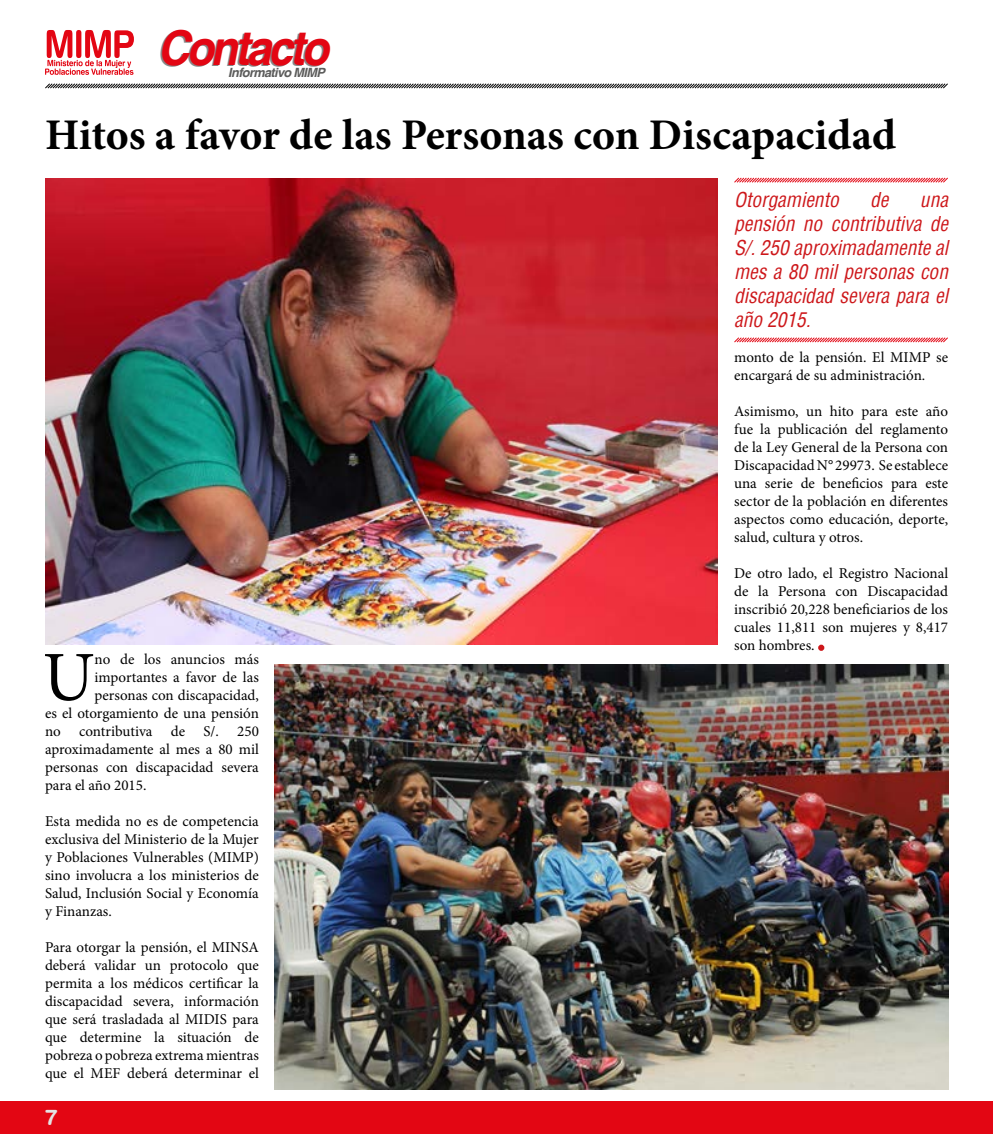
<style>
.page{position:relative;width:993px;height:1134px;background:#fff}
.page>*{position:absolute;margin:0;border:0;box-sizing:border-box;transform-origin:0 0}
.t1{font:70.38px "Minion Pro";color:#000}
.t2{font:italic 700 48.12px "Helvetica";letter-spacing:-.07em;color:#e30613;scale:.93 1}
.t3{font:700 43.75px "Minion Pro";color:#000}
.t4{font:22.5px "Swiss 721 BT Bold Rounded";color:#e3e3e3}
.t5{font:italic condensed 20px/24px "Helvetica";color:#cd171a;text-align:justify}
.t6{font:15px/18px "Minion Pro";color:#000;text-align:justify}
.t7{font:italic 700 12.75px "Helvetica";letter-spacing:-.05em;color:#5c5c5b}
</style>
<div class="page">
<div style="left:0;top:1102px;width:992px;height:32px;background:#e30613"></div>
<svg style="left:45px;top:30px;width:89px;height:45px"></svg>
<svg style="left:45px;top:83px;width:903px;height:6px"></svg>
<img style="left:45px;top:178px;width:672px;height:467px">
<img style="left:274px;top:664px;width:673px;height:426px">
<svg style="left:734px;top:177px;width:214px;height:6px"></svg>
<svg style="left:734px;top:337px;width:214px;height:6px"></svg>
<div style="left:817px;top:645px;width:7px;height:6px;border:2px solid #cd171a;border-radius:50%"></div>
<h2 class="t2" style="left:157px;top:19px;width:185px">Contacto</h2>
<p class="t7" style="left:228px;top:65px;width:98px">Informativo MIMP</p>
<h3 class="t3" style="left:45px;top:104px;width:852px">Hitos a favor de las Personas con Discapacidad</h3>
<h3 class="t5" style="left:734px;top:187px;width:106px">Otorgamiento</h3>
<h3 class="t5" style="left:869px;top:187px;width:20px">de</h3>
<h3 class="t5" style="left:734px;top:187px;width:215px;text-indent:186px">una pensión no contributiva de S/. 250 aproximadamente al mes a 80 mil personas con discapacidad severa para el año 2015.</h3>
<h1 class="t1" style="left:43px;top:630px;width:53px">U</h1>
<p class="t6" style="left:94px;top:650px;width:166px">no de los anuncios más</p>
<p class="t6" style="left:94px;top:668px;width:166px">importantes a favor de las</p>
<p class="t6" style="left:94px;top:686px;width:166px">personas con discapacidad,</p>
<p class="t6" style="left:45px;top:704px;width:215px">es el otorgamiento de una pensión</p>
<p class="t6" style="left:45px;top:722px;width:215px">no contributiva de S/. 250</p>
<p class="t6" style="left:45px;top:740px;width:215px">aproximadamente al mes a 80 mil</p>
<p class="t6" style="left:45px;top:758px;width:215px">personas con discapacidad severa</p>
<p class="t6" style="left:45px;top:776px;width:103px">para el año 2015.</p>
<p class="t6" style="left:45px;top:812px;width:215px">Esta medida no es de competencia exclusiva del Ministerio de la Mujer y Poblaciones Vulnerables (MIMP) sino involucra a los ministerios de Salud, Inclusión Social y Economía y Finanzas.</p>
<p class="t6" style="left:45px;top:938px;width:215px">Para otorgar la pensión, el MINSA deberá validar un protocolo que permita a los médicos certificar la discapacidad severa, información que será trasladada al MIDIS para que determine la situación de pobreza o pobreza extrema mientras que el MEF deberá determinar el</p>
<h3 class="t4" style="left:45px;top:1103px;width:14px">7</h3>
<p class="t6" style="left:734px;top:348px;width:215px">monto de la pensión. El MIMP se encargará de su administración.</p>
<p class="t6" style="left:734px;top:402px;width:215px">Asimismo, un hito para este año fue la publicación del reglamento de la Ley General de la Persona con Discapacidad N° 29973. Se establece una serie de beneficios para este sector de la población en diferentes aspectos como educación, deporte, salud, cultura y otros.</p>
<p class="t6" style="left:734px;top:564px;width:215px">De otro lado, el Registro Nacional de la Persona con Discapacidad inscribió 20,228 beneficiarios de los cuales 11,811 son mujeres y 8,417 son hombres.</p>
</div>
